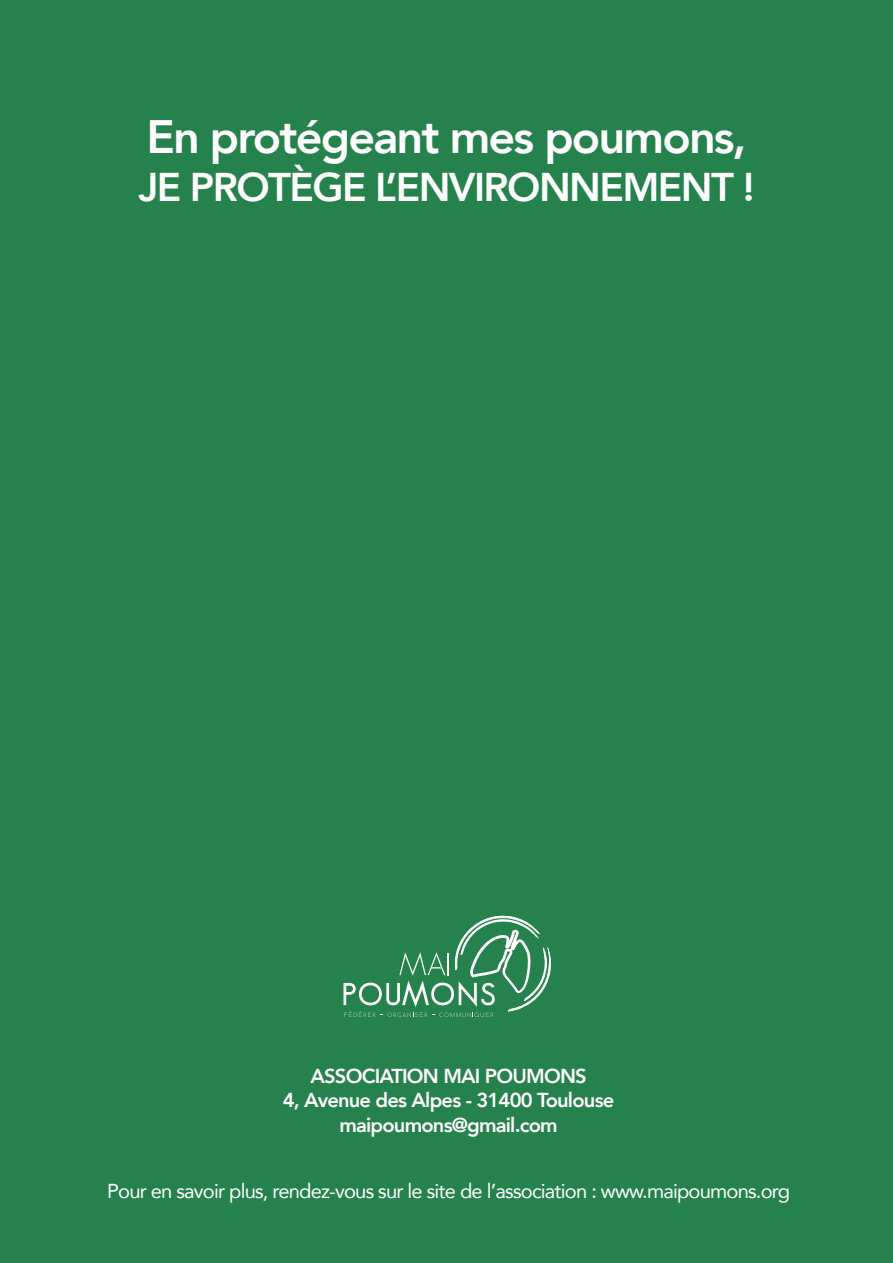
<style>
.page{position:relative;width:893px;height:1263px;background:#26824d}
.page>*{position:absolute;margin:0;border:0;box-sizing:border-box;transform-origin:0 0}
.t1{font:800 46.65px "Avenir";letter-spacing:-.04em;color:#fff}
.t2{font:800 40.05px "Avenir";letter-spacing:-.04em;color:#fff}
.t3{font:20.1px "Avenir";letter-spacing:-.04em;color:#fff}
.t4{font:800 20.1px "Avenir";letter-spacing:-.04em;color:#fff}
</style>
<div class="page">
<svg style="left:343px;top:914px;width:208px;height:103px;background:#439365"></svg>
<p class="t1" style="left:146px;top:100px;width:602px">En protégeant mes poumons,</p>
<p class="t2" style="left:138px;top:156px;width:618px">JE PROTÈGE L’ENVIRONNEMENT !</p>
<p class="t4" style="left:310px;top:1061px;width:278px">ASSOCIATION MAI POUMONS</p>
<p class="t4" style="left:283px;top:1085px;width:333px">4, Avenue des Alpes - 31400 Toulouse</p>
<p class="t4" style="left:339px;top:1109px;width:220px">maipoumons@gmail.com</p>
<p class="t3" style="left:107px;top:1175px;width:684px">Pour en savoir plus, rendez-vous sur le site de l’association : www.maipoumons.org</p>
</div>
